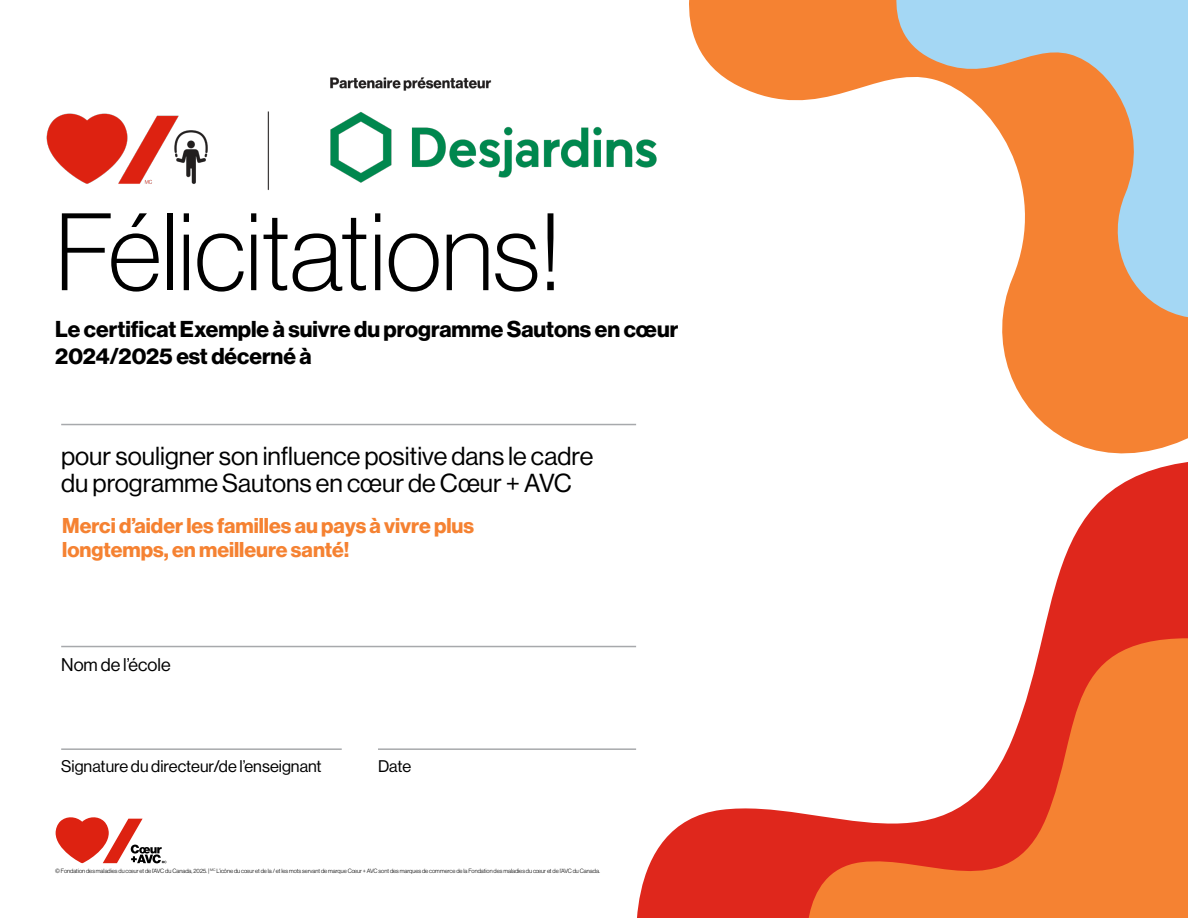
<style>
.page{position:relative;width:1188px;height:918px;background:#fff}
.page>*{position:absolute;margin:0;border:0;box-sizing:border-box;transform-origin:0 0}
.t1{font:107.4px "N Haas Grotesk DS Std 35 X Lt";color:#000}
.t2{font:25.5px/27px "N Haas Grotesk DS Std 55 Rg";color:#000}
.t3{font:22.5px/27px "N Haas Grotesk DS Std 75 Bd";color:#000}
.t4{font:21px/23.7px "N Haas Grotesk DS Std 75 Bd";color:#f58232}
.t5{font:18px "N Haas Grotesk DS Std 55 Rg";color:#000}
.t6{font:16.5px "N Haas Grotesk DS Std 55 Rg";color:#000}
.t7{font:6px "N Haas Grotesk DS Std 45 Lt";color:#000}
</style>
<div class="page">
<hr style="left:61px;top:424px;width:575px;height:1px;background:#a7a9ac">
<hr style="left:61px;top:748px;width:281px;height:2px;background:#a7a9ac">
<hr style="left:378px;top:748px;width:258px;height:2px;background:#a7a9ac">
<svg style="left:689px;top:0;width:499px;height:449px"></svg>
<svg style="left:618px;top:449px;width:570px;height:469px"></svg>
<svg style="left:872px;top:0;width:316px;height:393px"></svg>
<svg style="left:795px;top:632px;width:393px;height:286px"></svg>
<svg style="left:56px;top:817px;width:110px;height:46px"></svg>
<img style="left:46px;top:77px;width:611px;height:113px">
<hr style="left:61px;top:646px;width:575px;height:1px;background:#a7a9ac">
<h1 class="t1" style="left:55px;top:192px;width:507px">Félicitations!</h1>
<h3 class="t3" style="left:55px;top:316px;width:625px">Le certificat Exemple à suivre du programme Sautons en cœur<br>2024/2025 est décerné à</h3>
<h2 class="t2" style="left:61px;top:443px;width:534px">pour souligner son influence positive dans le cadre du programme Sautons en cœur de Cœur + AVC</h2>
<h3 class="t4" style="left:62px;top:514px;width:413px">Merci d’aider les familles au pays à vivre plus longtemps, en meilleure santé!</h3>
<h3 class="t5" style="left:61px;top:654px;width:111px">Nom de l’école</h3>
<h3 class="t6" style="left:61px;top:757px;width:262px">Signature du directeur/de l’enseignant</h3>
<h3 class="t6" style="left:378px;top:757px;width:35px">Date</h3>
<p class="t7" style="left:55px;top:868px;width:546px">© Fondation des maladies du cœur et de l’AVC du Canada, 2025. | <sup>MC</sup> L’icône du cœur et de la / et les mots servant de marque Cœur + AVC sont des marques de commerce de la Fondation des maladies du cœur et de l’AVC du Canada.</p>
</div>
